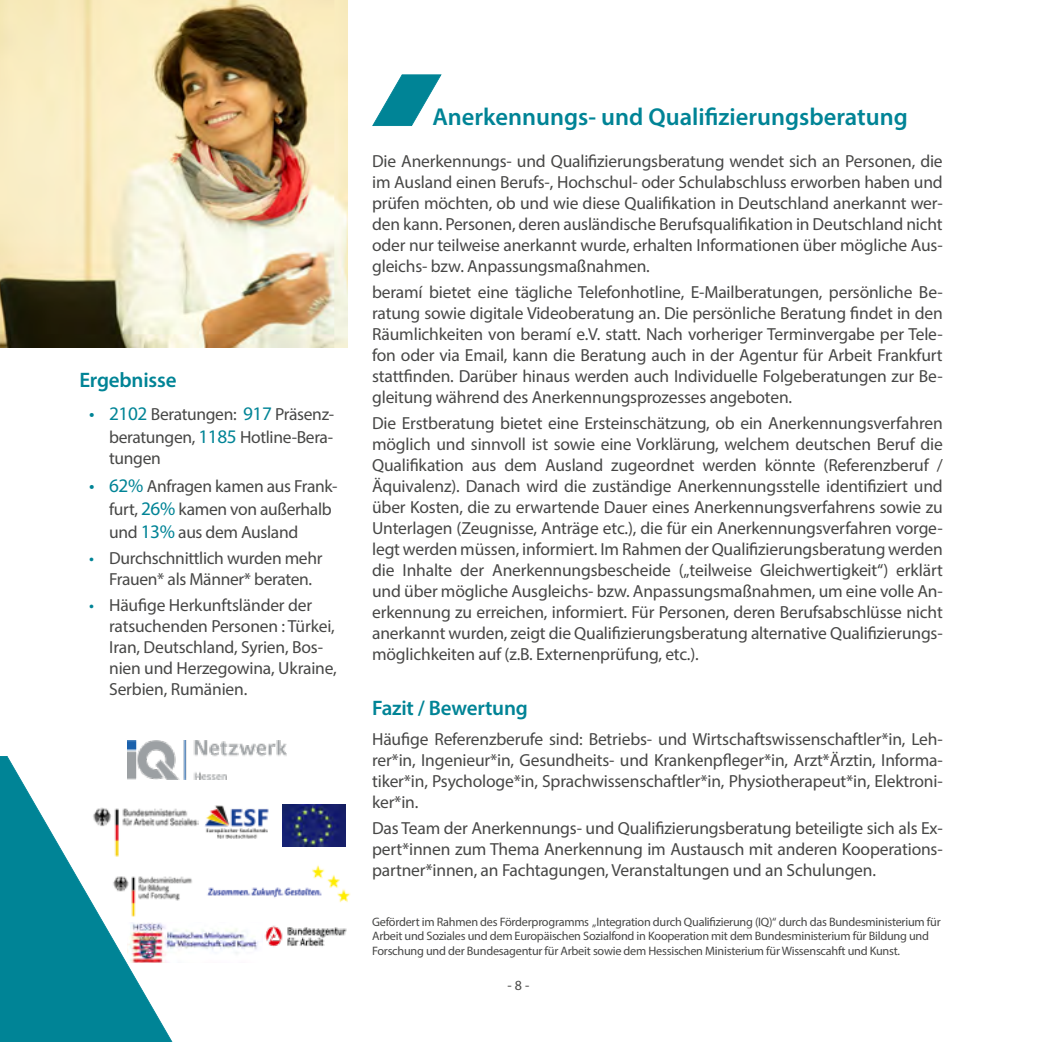
<style>
.page{position:relative;width:1042px;height:1042px;background:#fff}
.page>*{position:absolute;margin:0;border:0;box-sizing:border-box;transform-origin:0 0}
.t1{font:600 24.5px "Myriad Pro";color:#008496}
.t2{font:600 21px "Myriad Pro";letter-spacing:-.01em;color:#008496}
.t3{font:17.5px/21px "Myriad Pro";letter-spacing:-.01em;color:#474746;text-align:justify}
.t4{font:14px "Myriad Pro";color:#474746}
.t5{font:12.25px/14.7px "Myriad Pro";letter-spacing:-.02em;color:#474746}
.s1{font-size:19.25px;color:#008496}
.s2{color:#008496}
</style>
<div class="page">
<svg style="left:372px;top:74px;width:70px;height:52px"></svg>
<img style="left:128px;top:740px;width:159px;height:39px">
<img style="left:182px;top:876px;width:10px;height:8px">
<img style="left:265px;top:925px;width:82px;height:22px">
<img style="left:182px;top:928px;width:76px;height:26px">
<img style="left:182px;top:810px;width:16px;height:16px">
<img style="left:205px;top:805px;width:63px;height:33px">
<img style="left:207px;top:865px;width:144px;height:38px">
<img style="left:283px;top:804px;width:63px;height:42px">
<img style="left:0;top:0;width:347px;height:347px">
<svg style="left:0;top:755px;width:182px;height:287px"></svg>
<p class="t2" style="left:79px;top:366px;width:99px">Ergebnisse</p>
<p class="t3" style="left:89px;top:402px;width:246px;line-height:23.1px;text-align:right"><span class="s1">• 2102</span> Beratungen: <span class="s1">917</span> Präsenz&shy;beratungen, <span class="s1">1185</span> Hotline-Bera-</p>
<p class="t3" style="left:109px;top:447px;width:53px">tungen</p>
<p class="t3" style="left:109px;top:474px;width:230px;line-height:23.1px;text-align:left;text-indent:-20px"><span class="s1">• 62%</span> Anfragen kamen aus Frank&shy;furt, <span class="s1">26%</span> kamen von außerhalb und <span class="s1">13%</span> aus dem Ausland</p>
<p class="t3" style="left:89px;top:547px;width:235px;text-align:center"><span class="s2">•</span> Durchschnittlich wurden mehr<br>Frauen* als Männer* beraten.</p>
<p class="t3" style="left:109px;top:594px;width:229px;text-align:left;text-indent:-20px"><span class="s2">•</span> Häufige Herkunftsländer der ratsuchenden Personen : Türkei,<br>Iran, Deutschland, Syrien, Bos&shy;nien und Herzegowina, Ukraine,<br>Serbien, Rumänien.</p>
<h1 class="t1" style="left:432px;top:101px;width:477px">Anerkennungs- und Qualifizierungsberatung</h1>
<p class="t3" style="left:372px;top:150px;width:572px">Die Anerkennungs- und Qualifizierungsberatung wendet sich an Personen, die im Ausland einen Berufs-, Hochschul- oder Schulabschluss erworben haben und prüfen möchten, ob und wie diese Qualifikation in Deutschland anerkannt wer&shy;den kann. Personen, deren ausländische Berufsqualifikation in Deutschland nicht oder nur teilweise anerkannt wurde, erhalten Informationen über mögliche Aus&shy;gleichs- bzw. Anpassungsmaßnahmen.</p>
<p class="t3" style="left:372px;top:281px;width:572px">beramí bietet eine tägliche Telefonhotline, E-Mailberatungen, persönliche Be&shy;ratung sowie digitale Videoberatung an. Die persönliche Beratung findet in den Räumlichkeiten von beramí e.V. statt. Nach vorheriger Terminvergabe per Tele&shy;fon oder via Email, kann die Beratung auch in der Agentur für Arbeit Frankfurt stattfinden. Darüber hinaus werden auch Individuelle Folgeberatungen zur Be&shy;gleitung während des Anerkennungsprozesses angeboten.</p>
<p class="t3" style="left:372px;top:412px;width:572px">Die Erstberatung bietet eine Ersteinschätzung, ob ein Anerkennungsverfahren möglich und sinnvoll ist sowie eine Vorklärung, welchem deutschen Beruf die Qualifikation aus dem Ausland zugeordnet werden könnte (Referenzberuf / Äquivalenz). Danach wird die zuständige Anerkennungsstelle identifiziert und über Kosten, die zu erwartende Dauer eines Anerkennungsverfahrens sowie zu Unterlagen (Zeugnisse, Anträge etc.), die für ein Anerkennungsverfahren vorge&shy;legt werden müssen, informiert. Im Rahmen der Qualifizierungsberatung werden die Inhalte der Anerkennungsbescheide („teilweise Gleichwertigkeit“) erklärt und über mögliche Ausgleichs- bzw. Anpassungsmaßnahmen, um eine volle An&shy;erkennung zu erreichen, informiert. Für Personen, deren Berufsabschlüsse nicht anerkannt wurden, zeigt die Qualifizierungsberatung alternative Qualifizierungs&shy;möglichkeiten auf (z.B. Externenprüfung, etc.).</p>
<p class="t2" style="left:372px;top:694px;width:157px">Fazit / Bewertung</p>
<p class="t3" style="left:372px;top:729px;width:572px">Häufige Referenzberufe sind: Betriebs- und Wirtschaftswissenschaftler*in, Leh&shy;rer*in, Ingenieur*in, Gesundheits- und Krankenpfleger*in, Arzt*Ärztin, Informa&shy;tiker*in, Psychologe*in, Sprachwissenschaftler*in, Physiotherapeut*in, Elektroni&shy;ker*in.</p>
<p class="t3" style="left:372px;top:818px;width:572px">Das Team der Anerkennungs- und Qualifizierungsberatung beteiligte sich als Ex&shy;pert*innen zum Thema Anerkennung im Austausch mit anderen Kooperations&shy;partner*innen, an Fachtagungen, Veranstaltungen und an Schulungen.</p>
<p class="t5" style="left:372px;top:914px;width:570px">Gefördert im Rahmen des Förderprogramms „Integration durch Qualifizierung (IQ)“ durch das Bundesministerium für<br>Arbeit und Soziales und dem Europäischen Sozialfond in Kooperation mit dem Bundesministerium für Bildung und<br>Forschung und der Bundesagentur für Arbeit sowie dem Hessischen Ministerium für Wissenscahft und Kunst.</p>
<p class="t4" style="left:508px;top:977px;width:23px">- 8 -</p>
</div>
